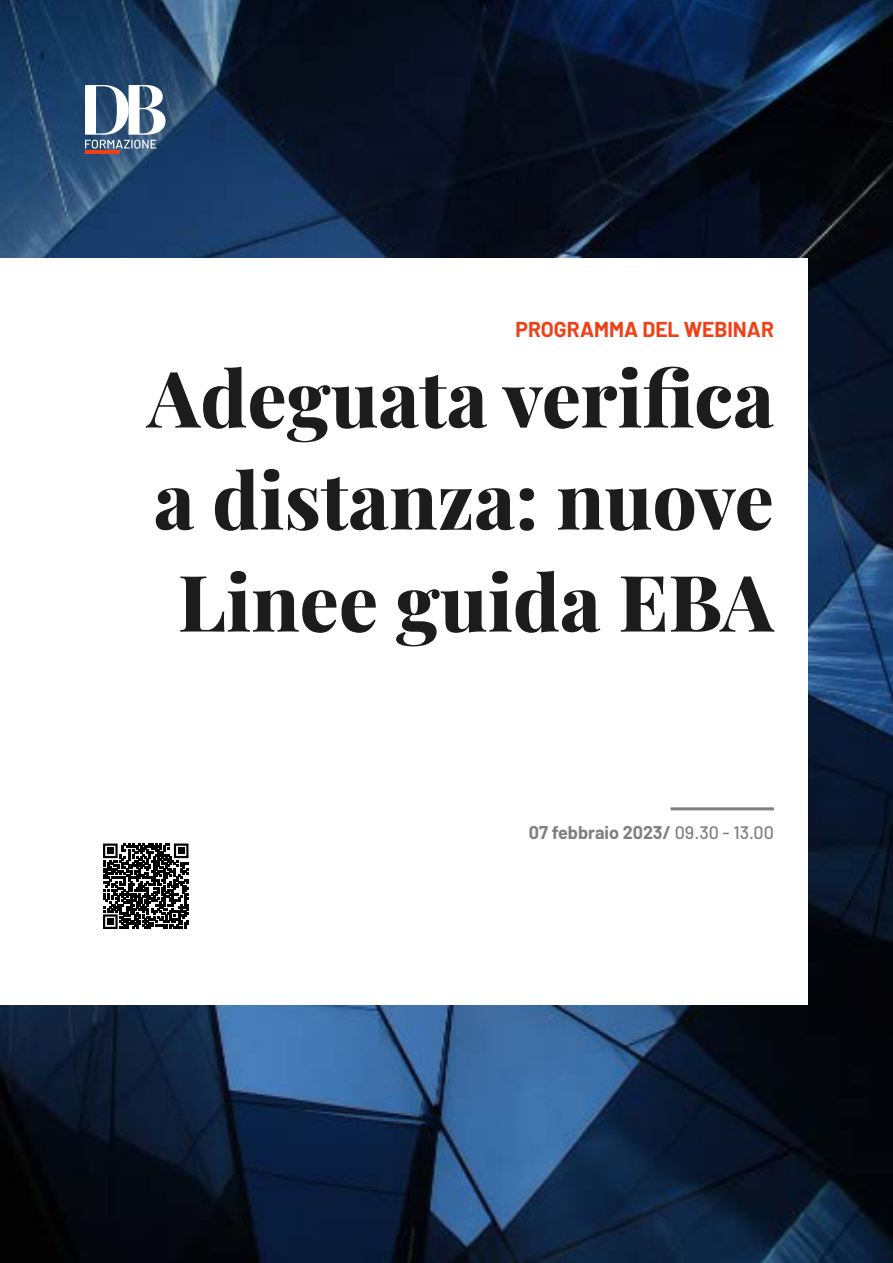
<style>
.page{position:relative;width:893px;height:1263px;background:#fff}
.page>*{position:absolute;margin:0;border:0;box-sizing:border-box;transform-origin:0 0}
.t1{font:800 78px/102px "Playfair Display";color:#1c1c1c;text-align:center}
.t2{font:700 21px "Barlow";color:#f04017}
.t3{font:700 18px "Barlow";color:#808080}
.s1{font-weight:500}
</style>
<div class="page">
<img style="left:0;top:0;width:893px;height:1263px">
<div style="left:0;top:258px;width:808px;height:747px;background:#fff"></div>
<hr style="left:85px;top:151px;width:35px;height:3px;background:#f04017">
<svg style="left:85px;top:85px;width:81px;height:64px"></svg>
<hr style="left:671px;top:807px;width:103px;height:3px;background:#808080">
<svg style="left:103px;top:843px;width:85px;height:86px"></svg>
<div style="left:107px;top:918px;width:6px;height:7px;background:#000"></div>
<p class="t2" style="left:515px;top:314px;width:260px">PROGRAMMA DEL WEBINAR</p>
<p class="t1" style="left:147px;top:341px;width:628px">Adeguata verifica a distanza: nuove<br>Linee guida EBA</p>
<p class="t3" style="left:529px;top:819px;width:247px">07 febbraio 2023/ <span class="s1">09.30 - 13.00</span></p>
</div>
